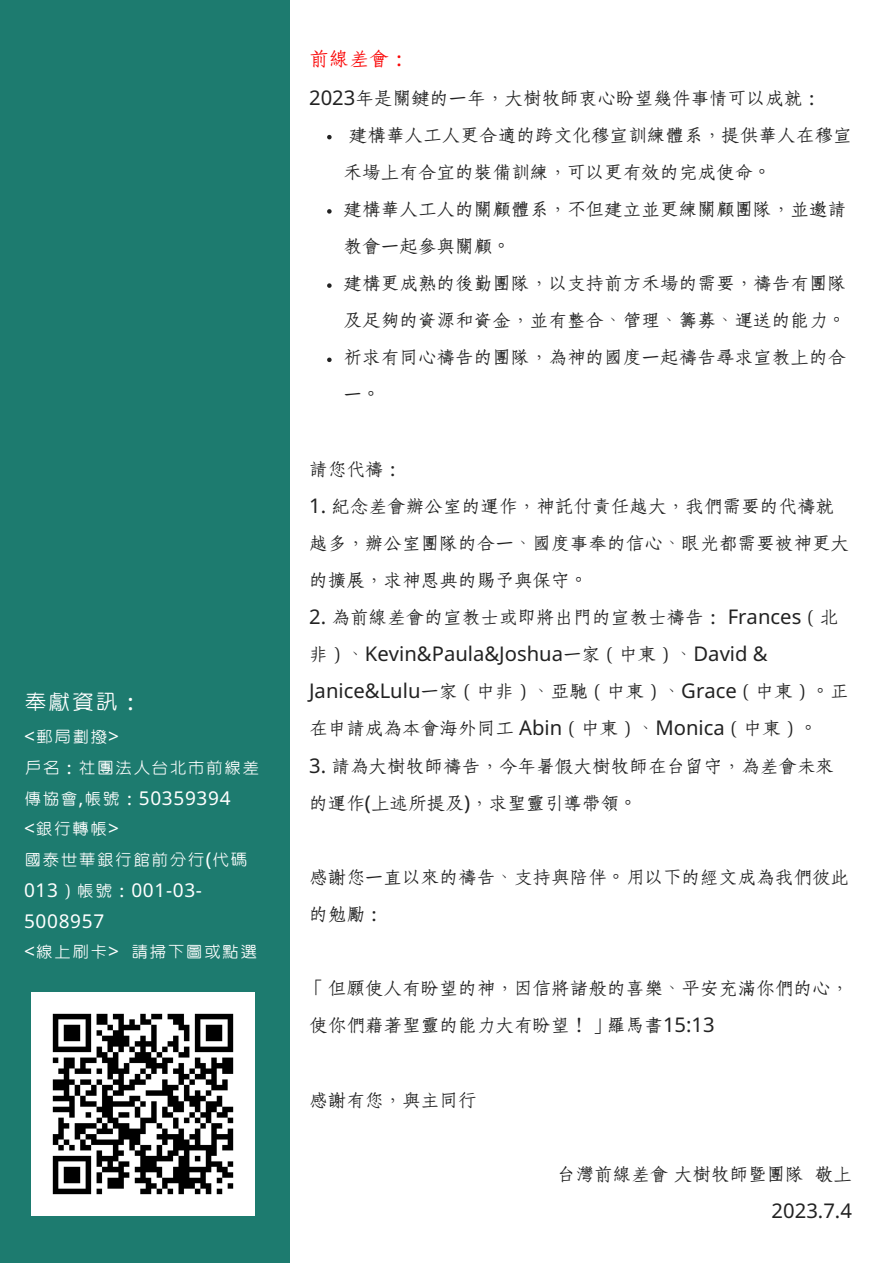
<style>
.page{position:relative;width:893px;height:1264px;background:#fff}
.page>*{position:absolute;margin:0;border:0;box-sizing:border-box;transform-origin:0 0}
.t1{font:24.9px "cw Te X Yen";color:#fff}
.t2{font:21.75px "cw Te X Fang Song";color:#fa0808}
.t3{font:20.25px/37px "cw Te X Fang Song";color:#222}
.t4{font:20.25px "Noto Sans";color:#222}
.t5{font:19.05px/30.8px "cw Te X Yen";letter-spacing:.035em;color:#fff}
.t6{font:19.05px/30.8px "Noto Sans";letter-spacing:.035em;color:#fff}
.s1{font-family:"Noto Sans"}
.s2{font-family:"cw Te X Yen"}
</style>
<div class="page">
<div style="left:0;top:0;width:289px;height:1262px;background:#1d7b6f"></div>
<svg style="left:327px;top:135px;width:4px;height:4px"></svg>
<svg style="left:327px;top:209px;width:4px;height:5px"></svg>
<svg style="left:327px;top:283px;width:4px;height:5px"></svg>
<svg style="left:327px;top:357px;width:4px;height:5px"></svg>
<img style="left:32px;top:992px;width:222px;height:223px">
<p class="t1" style="left:24px;top:690px;width:119px">奉獻資訊：</p>
<p class="t5" style="left:24px;top:722px;width:97px"><span class="s1">&lt;</span>郵局劃撥<span class="s1">&gt;</span></p>
<p class="t5" style="left:24px;top:752px;width:237px">戶名：社團法人台北市前線差傳協會<span class="s1">,</span>帳號：<span class="s1">50359394</span></p>
<p class="t5" style="left:24px;top:814px;width:97px"><span class="s1">&lt;</span>銀行轉帳<span class="s1">&gt;</span></p>
<p class="t6" style="left:24px;top:843px;width:225px"><span class="s2">國泰世華銀行館前分行</span>(<span class="s2">代碼<br></span>013<span class="s2">）帳號：</span>001-03-<br>5008957</p>
<p class="t5" style="left:24px;top:937px;width:235px"><span class="s1">&lt;</span>線上刷卡<span class="s1">&gt;</span> 請掃下圖或點選</p>
<p class="t2" style="left:309px;top:49px;width:101px">前線差會：</p>
<p class="t3" style="left:309px;top:80px;width:513px"><span class="s1">2023</span>年是關鍵的一年，大樹牧師衷心盼望幾件事情可以成就：</p>
<p class="t3" style="left:343px;top:117px;width:509px">建構華人工人更合適的跨文化穆宣訓練體系，提供華人在穆宣禾場上有合宜的裝備訓練，可以更有效的完成使命。</p>
<p class="t3" style="left:343px;top:191px;width:504px">建構華人工人的關顧體系，不但建立並更練關顧團隊，並邀請教會一起參與關顧。</p>
<p class="t3" style="left:343px;top:265px;width:504px">建構更成熟的後勤團隊，以支持前方禾場的需要，禱告有團隊及足夠的資源和資金，並有整合、管理、籌募、運送的能力。</p>
<p class="t3" style="left:343px;top:339px;width:504px">祈求有同心禱告的團隊，為神的國度一起禱告尋求宣教上的合一。</p>
<p class="t3" style="left:309px;top:451px;width:95px">請您代禱：</p>
<p class="t3" style="left:309px;top:488px;width:541px"><span class="s1">1.</span> 紀念差會辦公室的運作，神託付責任越大，我們需要的代禱就越多，辦公室團隊的合一、國度事奉的信心、眼光都需要被神更大的擴展，求神恩典的賜予與保守。</p>
<p class="t3" style="left:309px;top:599px;width:541px"><span class="s1">2.</span> 為前線差會的宣教士或即將出門的宣教士禱告： <span class="s1">Frances</span>（北非）、<span class="s1">Kevin&amp;Paula&amp;Joshua</span>一家（中東）、<span class="s1">David &amp; Janice&amp;Lulu</span>一家（中非）、亞馳（中東）、<span class="s1">Grace</span>（中東）。正在申請成為本會海外同工 <span class="s1">Abin</span>（中東）、<span class="s1">Monica</span>（中東）。</p>
<p class="t3" style="left:309px;top:747px;width:526px"><span class="s1">3.</span> 請為大樹牧師禱告，今年暑假大樹牧師在台留守，為差會未來的運作<span class="s1">(</span>上述所提及<span class="s1">)</span>，求聖靈引導帶領。</p>
<p class="t3" style="left:309px;top:859px;width:541px">感謝您一直以來的禱告、支持與陪伴。用以下的經文成為我們彼此的勉勵：</p>
<p class="t3" style="left:309px;top:970px;width:541px">「但願使人有盼望的神，因信將諸般的喜樂、平安充滿你們的心，使你們藉著聖靈的能力大有盼望！」羅馬書<span class="s1">15:13</span></p>
<p class="t3" style="left:309px;top:1081px;width:169px">感謝有您，與主同行</p>
<p class="t3" style="left:556px;top:1155px;width:296px">台灣前線差會大樹牧師暨團隊敬上</p>
<p class="t4" style="left:771px;top:1196px;width:82px">2023.7.4</p>
</div>
